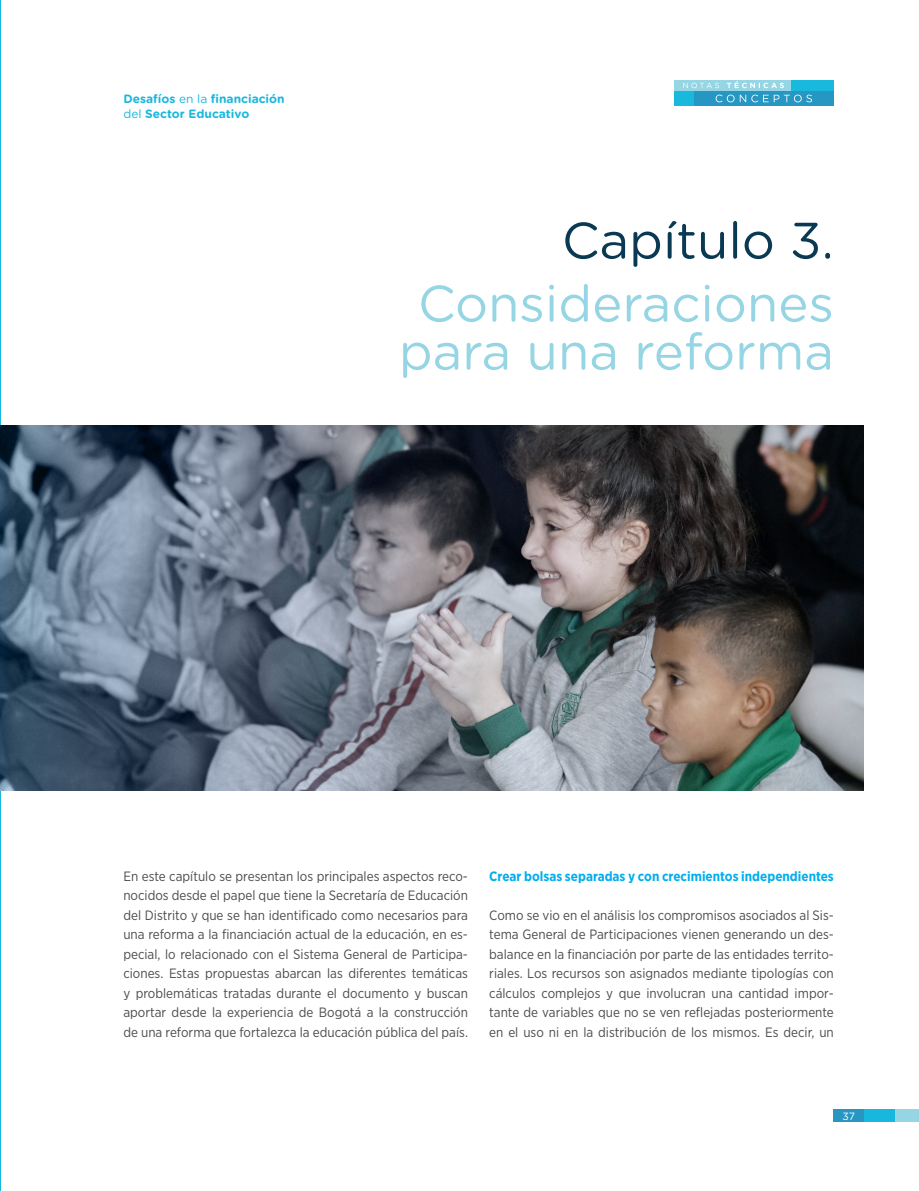
<style>
.page{position:relative;width:919px;height:1191px;background:#fff}
.page>*{position:absolute;margin:0;border:0;box-sizing:border-box;transform-origin:0 0}
.T1_Art{font:51px/48px "Gotham Rounded";color:#95d5e4;text-align:center}
.T1_Art-2{font:51px "Gotham Rounded";color:#0a3953}
.C1_Art{font:13.5px/19.5px "Gotham Narrow";color:#4b4c4d;text-align:justify}
.C1_Art-2{font:700 13.5px "Gotham Narrow";color:#00aeef}
.t1{font:700 12px/14.4px "Gotham Rounded";color:#18b8de}
.t2{font:10.5px "Gotham Rounded";color:#fff}
.s1{font-weight:400}
</style>
<div class="page">
<hr style="left:0;top:0;width:1px;height:1191px;background:#18b8de">
<img style="left:834px;top:426px;width:29px;height:364px">
<img style="left:0;top:426px;width:834px;height:364px">
<div style="left:674px;top:90px;width:159px;height:16px;background:#2696c2"></div>
<div style="left:674px;top:90px;width:19px;height:16px;background:#18b9dd"></div>
<div style="left:674px;top:80px;width:117px;height:10px;background:#95d5e4"></div>
<div style="left:791px;top:80px;width:42px;height:10px;background:#18b9dd"></div>
<svg style="left:715px;top:95px;width:97px;height:7px"></svg>
<svg style="left:683px;top:83px;width:36px;height:5px"></svg>
<svg style="left:726px;top:81px;width:58px;height:7px"></svg>
<div style="left:833px;top:1109px;width:31px;height:12px;background:#2896c2"></div>
<div style="left:893px;top:1109px;width:25px;height:12px;background:#96d5e4"></div>
<div style="left:863px;top:1109px;width:31px;height:12px;background:#18b8de"></div>
<p class="t1" style="left:123px;top:91px;width:163px">Desafíos <span class="s1">en la</span> financiación <span class="s1">del</span> Sector Educativo</p>
<p class="T1_Art-2" style="left:562px;top:205px;width:273px">Capítulo 3.</p>
<p class="T1_Art" style="left:399px;top:277px;width:436px">Consideraciones para una reforma</p>
<p class="C1_Art" style="left:123px;top:866px;width:346px">En este capítulo se presentan los principales aspectos reco&shy;nocidos desde el papel que tiene la Secretaría de Educación del Distrito y que se han identificado como necesarios para una reforma a la financiación actual de la educación, en es&shy;pecial, lo relacionado con el Sistema General de Participa&shy;ciones. Estas propuestas abarcan las diferentes temáticas y problemáticas tratadas durante el documento y buscan aportar desde la experiencia de Bogotá a la construcción de una reforma que fortalezca la educación pública del país.</p>
<p class="C1_Art-2" style="left:489px;top:867px;width:346px">Crear bolsas separadas y con crecimientos independientes</p>
<p class="C1_Art" style="left:489px;top:905px;width:346px">Como se vio en el análisis los compromisos asociados al Sis&shy;tema General de Participaciones vienen generando un des&shy;balance en la financiación por parte de las entidades territo&shy;riales. Los recursos son asignados mediante tipologías con cálculos complejos y que involucran una cantidad impor&shy;tante de variables que no se ven reflejadas posteriormente en el uso ni en la distribución de los mismos. Es decir, un</p>
<p class="t2" style="left:842px;top:1108px;width:14px">37</p>
</div>
